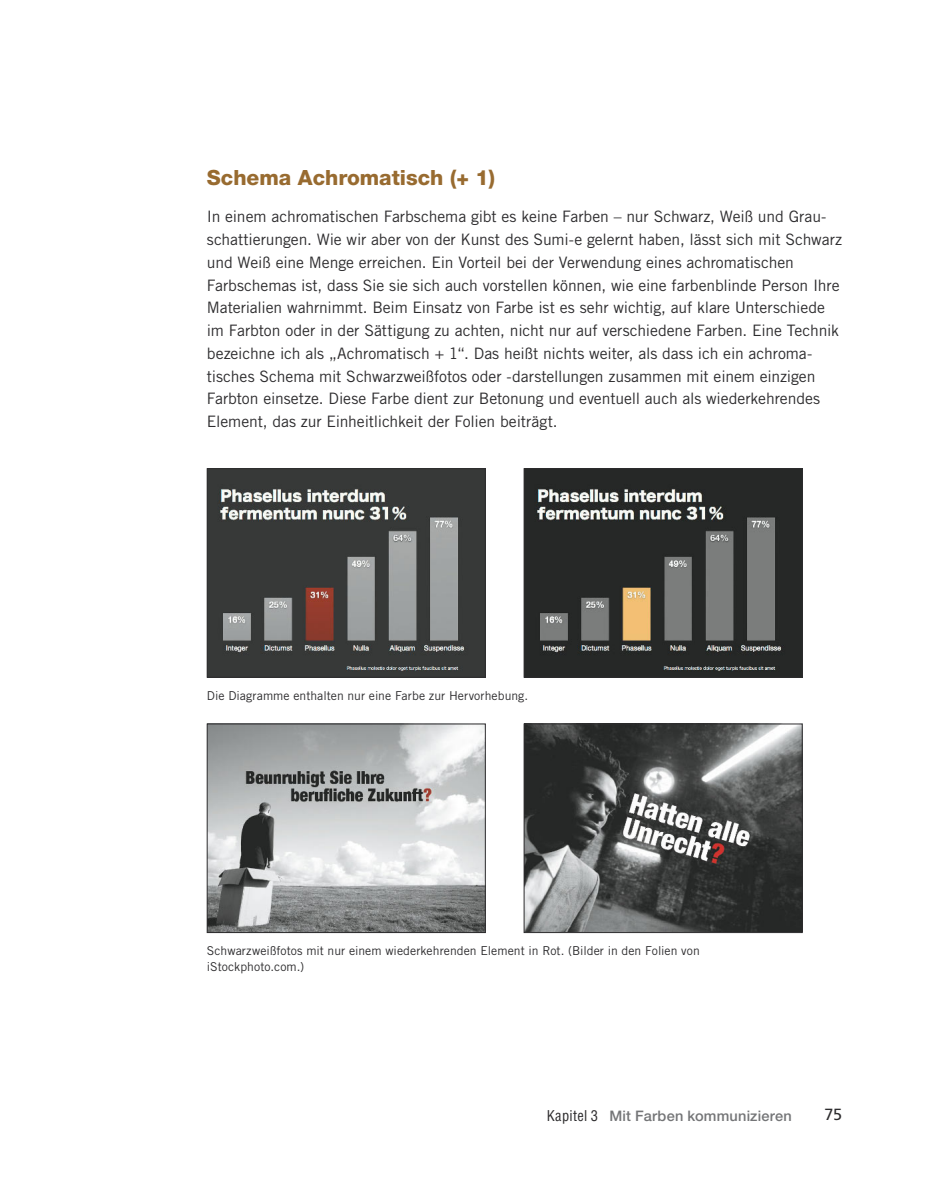
<style>
.page{position:relative;width:943px;height:1191px;background:#fff}
.page>*{position:absolute;margin:0;border:0;box-sizing:border-box;transform-origin:0 0}
.t1{font:800 21px "Helvetica Neue LT Std";color:#986b30}
.t2{font:16.1px "Frutiger LT Std";color:#2d2c2e}
.t3{font:15.75px/22.8px "Trade Gothic LT Std";letter-spacing:-.005em;color:#2d2c2e}
.t4{font:500 14.53px "Helvetica Neue LT Std";letter-spacing:.015em;color:#747577}
.t5{font:12.25px/15.8px "Trade Gothic LT Std";letter-spacing:.005em;color:#2d2c2e}
.s1{font-family:"Helvetica LT";font-weight:400;font-stretch:condensed;color:#2d2c2e}
</style>
<div class="page">
<img style="left:209px;top:470px;width:274px;height:205px">
<div style="left:207px;top:468px;width:278px;height:209px;border:1px solid #2d2c2e"></div>
<img style="left:526px;top:470px;width:274px;height:205px">
<div style="left:524px;top:468px;width:278px;height:209px;border:1px solid #2d2c2e"></div>
<img style="left:209px;top:725px;width:274px;height:205px">
<div style="left:207px;top:723px;width:278px;height:209px;border:1px solid #2d2c2e"></div>
<img style="left:526px;top:725px;width:274px;height:205px">
<div style="left:524px;top:723px;width:278px;height:209px;border:1px solid #2d2c2e"></div>
<h1 class="t1" style="left:207px;top:165px;width:290px">Schema Achromatisch (+ 1)</h1>
<p class="t3" style="left:207px;top:205px;width:636px">In einem achromatischen Farbschema gibt es keine Farben – nur Schwarz, Weiß und Grau&shy;schattierungen. Wie wir aber von der Kunst des Sumi-e gelernt haben, lässt sich mit Schwarz und Weiß eine Menge erreichen. Ein Vorteil bei der Verwendung eines achromatischen Farbschemas ist, dass Sie sie sich auch vorstellen können, wie eine farbenblinde Person Ihre Materialien wahrnimmt. Beim Einsatz von Farbe ist es sehr wichtig, auf klare Unterschiede im Farbton oder in der Sättigung zu achten, nicht nur auf verschiedene Farben. Eine Technik bezeichne ich als „Achromatisch + 1“. Das heißt nichts weiter, als dass ich ein achroma&shy;tisches Schema mit Schwarzweißfotos oder -darstellungen zusammen mit einem einzigen Farbton einsetze. Diese Farbe dient zur Betonung und eventuell auch als wiederkehrendes Element, das zur Einheitlichkeit der Folien beiträgt.</p>
<p class="t5" style="left:207px;top:687px;width:323px">Die Diagramme enthalten nur eine Farbe zur Hervorhebung.</p>
<p class="t5" style="left:207px;top:942px;width:494px">Schwarzweißfotos mit nur einem wiederkehrenden Element in Rot. (Bilder in den Folien von iStockphoto.com.)</p>
<p class="t4" style="left:546px;top:1106px;width:246px"><span class="s1">Kapitel 3</span> Mit Farben kommunizieren</p>
<p class="t2" style="left:824px;top:1105px;width:19px">75</p>
</div>
